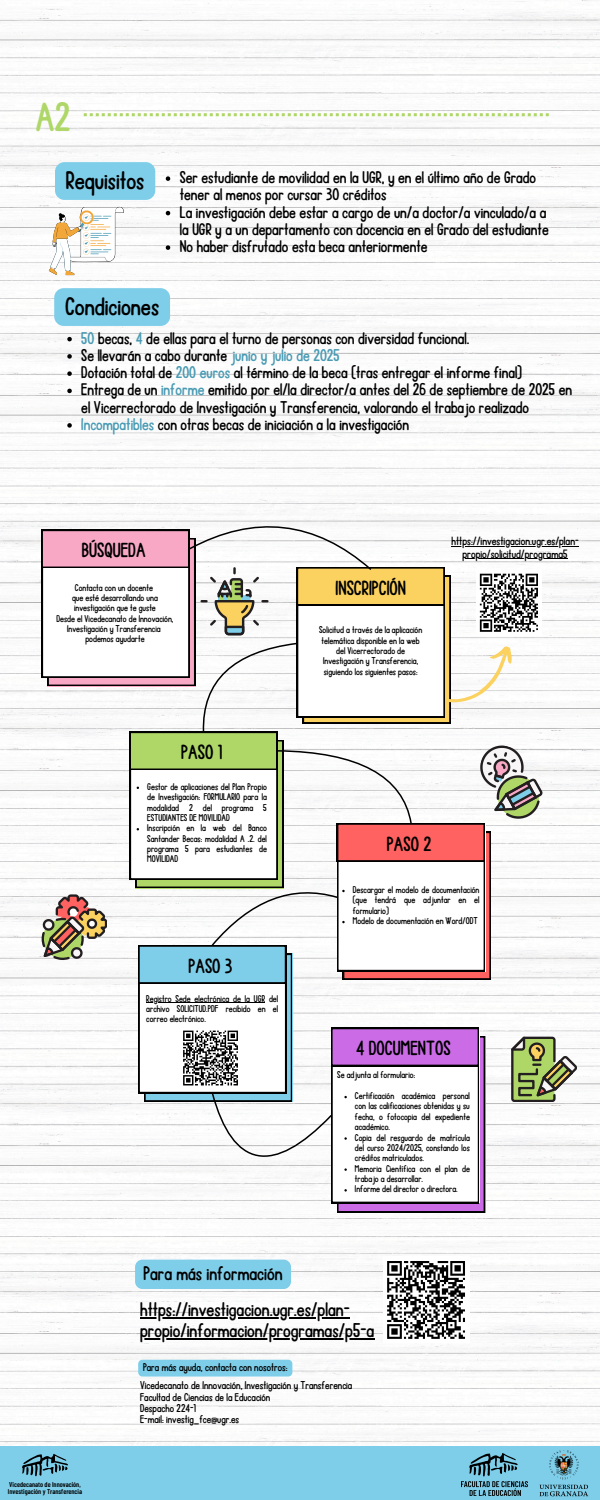
<style>
.page{position:relative;width:600px;height:1500px;background:#fff}
.page>*{position:absolute;margin:0;border:0;box-sizing:border-box;transform-origin:0 0}
.t1{font:43.2px "Ballpoint";color:#aed768}
.t2{font:26.9px "Ballpoint";color:#000}
.t3{font:21.7px "Ballpoint";color:#000}
.t4{font:21px "Ballpoint";color:#000}
.t5{font:17.9px/17.2px "Ballpoint";color:#000}
.t6{font:12.8px "Ballpoint";color:#000}
.t7{font:12px/11.2px "Ballpoint";color:#000}
.t8{font:10.4px/10.4px "Ballpoint";color:#000;text-align:justify}
.t9{font:600 7px/6.9px "Barlow Condensed";color:#000}
.s1{color:#4a9bb4}
</style>
<div class="page">
<img style="left:0;top:0;width:600px;height:1446px">
<svg style="left:49px;top:207px;width:75px;height:68px"></svg>
<svg style="left:84px;top:113px;width:465px;height:3px"></svg>
<div style="left:383px;top:1257px;width:86px;height:86px;background:#fff"></div>
<svg style="left:387px;top:1261px;width:78px;height:78px"></svg>
<div style="left:0;top:1446px;width:600px;height:54px;background:#7eceea"></div>
<img style="left:461px;top:1453px;width:66px;height:43px">
<img style="left:535px;top:1443px;width:57px;height:54px">
<div style="left:55px;top:162px;width:100px;height:38px;background:#7eceea;border-radius:9px"></div>
<svg style="left:166px;top:176px;width:4px;height:5px"></svg>
<svg style="left:166px;top:211px;width:4px;height:4px"></svg>
<svg style="left:166px;top:245px;width:4px;height:5px"></svg>
<svg style="left:41px;top:507px;width:538px;height:705px"></svg>
<svg style="left:67px;top:337px;width:5px;height:4px"></svg>
<svg style="left:67px;top:354px;width:5px;height:5px"></svg>
<svg style="left:67px;top:371px;width:5px;height:5px"></svg>
<svg style="left:67px;top:389px;width:5px;height:4px"></svg>
<svg style="left:67px;top:423px;width:5px;height:5px"></svg>
<div style="left:54px;top:288px;width:116px;height:38px;background:#7eceea;border-radius:9px"></div>
<hr style="left:451px;top:546px;width:128px;height:1px;background:#000">
<hr style="left:462px;top:559px;width:106px;height:1px;background:#000">
<hr style="left:140px;top:1317px;width:210px;height:2px;background:#000">
<hr style="left:140px;top:1338px;width:234px;height:2px;background:#000">
<div style="left:135px;top:1260px;width:156px;height:29px;background:#7eceea;border-radius:7px"></div>
<div style="left:138px;top:1360px;width:154px;height:17px;background:#7eceea;border-radius:4px"></div>
<svg style="left:22px;top:1454px;width:46px;height:22px"></svg>
<p class="t1" style="left:35px;top:96px;width:37px">A2</p>
<h1 class="t2" style="left:66px;top:167px;width:80px">Requisitos</h1>
<p class="t5" style="left:180px;top:169px;width:358px">Ser estudiante de movilidad en la UGR, y en el último año de Grado tener al menos por cursar 30 créditos</p>
<h2 class="t5" style="left:180px;top:204px;width:370px">La investigación debe estar a cargo de un/a doctor/a vinculado/a a la UGR y a un departamento con docencia en el Grado del estudiante</h2>
<p class="t5" style="left:180px;top:238px;width:249px">No haber disfrutado esta beca anteriormente</p>
<h3 class="t2" style="left:65px;top:293px;width:96px">Condiciones</h3>
<h3 class="t5" style="left:81px;top:330px;width:389px"><span class="s1">50</span> becas, <span class="s1">4</span> de ellas para el turno de personas con diversidad funcional.</h3>
<p class="t5" style="left:81px;top:347px;width:260px">Se llevarán a cabo durante <span class="s1">junio y julio de 2025</span></p>
<p class="t5" style="left:81px;top:364px;width:442px">Dotación total de <span class="s1">200 euros</span> al término de la beca (tras entregar el informe final)</p>
<p class="t5" style="left:81px;top:381px;width:492px">Entrega de un <span class="s1">informe</span> emitido por el/la director/a antes del 26 de septiembre de 2025 en el Vicerrectorado de Investigación y Transferencia, valorando el trabajo realizado</p>
<p class="t5" style="left:81px;top:416px;width:329px"><span class="s1">Incompatibles</span> con otras becas de iniciación a la investigación</p>
<p class="t3" style="left:82px;top:540px;width:65px">BÚSQUEDA</p>
<p class="t8" style="left:75px;top:582px;width:80px">Contacta con un docente</p>
<h2 class="t8" style="left:72px;top:593px;width:87px">que esté desarrollando una investigación que te guste</h2>
<p class="t8" style="left:56px;top:613px;width:119px;text-align:center">Desde el Vicedecanato de Innovación,<br>Investigación y Transferencia</p>
<p class="t8" style="left:85px;top:634px;width:61px">podemos ayudarte</p>
<p class="t3" style="left:181px;top:742px;width:42px">PASO 1</p>
<p class="t8" style="left:147px;top:781px;width:121px">Gestor de aplicaciones del Plan Propio de Investigación: FORMULARIO para la modalidad 2 del programa 5<br>ESTUDIANTES DE MOVILIDAD</p>
<p class="t8" style="left:147px;top:823px;width:121px">Inscripción en la web del Banco Santander Becas: modalidad A .2. del programa 5 para estudiantes de MOVILIDAD</p>
<h3 class="t3" style="left:189px;top:955px;width:46px">PASO 3</h3>
<h6 class="t8" style="left:146px;top:993px;width:133px">Registro Sede electrónica de la UGR del archivo SOLICITUD.PDF recibido en el correo electrónico.</h6>
<h3 class="t4" style="left:143px;top:1264px;width:141px">Para más información</h3>
<p class="t3" style="left:336px;top:577px;width:72px">INSCRIPCIÓN</p>
<p class="t8" style="left:319px;top:625px;width:105px;text-align:center">Solicitud a través de la aplicación telemática disponible en la web del Vicerrectorado de<br>Investigación y Transferencia, siguiendo los siguientes pasos:</p>
<p class="t6" style="left:451px;top:535px;width:129px">https://investigacion.ugr.es/plan-</p>
<p class="t6" style="left:462px;top:548px;width:107px">propio/solicitud/programa5</p>
<p class="t3" style="left:387px;top:833px;width:46px">PASO 2</p>
<p class="t8" style="left:353px;top:885px;width:128px">Descargar el modelo de documentación (que tendrá que adjuntar en el formulario)</p>
<p class="t8" style="left:353px;top:916px;width:126px">Modelo de documentación en Word/ODT</p>
<p class="t3" style="left:356px;top:1038px;width:96px">4 DOCUMENTOS</p>
<h3 class="t8" style="left:337px;top:1070px;width:79px">Se adjunta al formulario:</h3>
<p class="t8" style="left:355px;top:1091px;width:116px">Certificación académica personal con las calificaciones obtenidas y su fecha, o fotocopia del expediente académico.</p>
<p class="t8" style="left:355px;top:1132px;width:116px">Copia del resguardo de matrícula del curso 2024/2025, constando los créditos matriculados.</p>
<p class="t8" style="left:355px;top:1163px;width:116px">Memoria Científica con el plan de trabajo a desarrollar.</p>
<p class="t8" style="left:355px;top:1184px;width:104px">Informe del director o directora.</p>
<p class="t4" style="left:140px;top:1299px;width:211px">https://investigacion.ugr.es/plan-</p>
<p class="t4" style="left:140px;top:1320px;width:236px">propio/informacion/programas/p5-a</p>
<h3 class="t9" style="left:8px;top:1481px;width:76px">Vicedecanato de Innovación,<br>Investigación y Transferencia</h3>
<p class="t7" style="left:143px;top:1362px;width:146px">Para más ayuda, contacta con nosotros:</p>
<p class="t7" style="left:140px;top:1380px;width:214px">Vicedecanato de Innovación, Investigación y Transferencia Facultad de Ciencias de la Educación<br>Despacho 224-1<br>E-mail: investig_fce@ugr.es</p>
</div>
